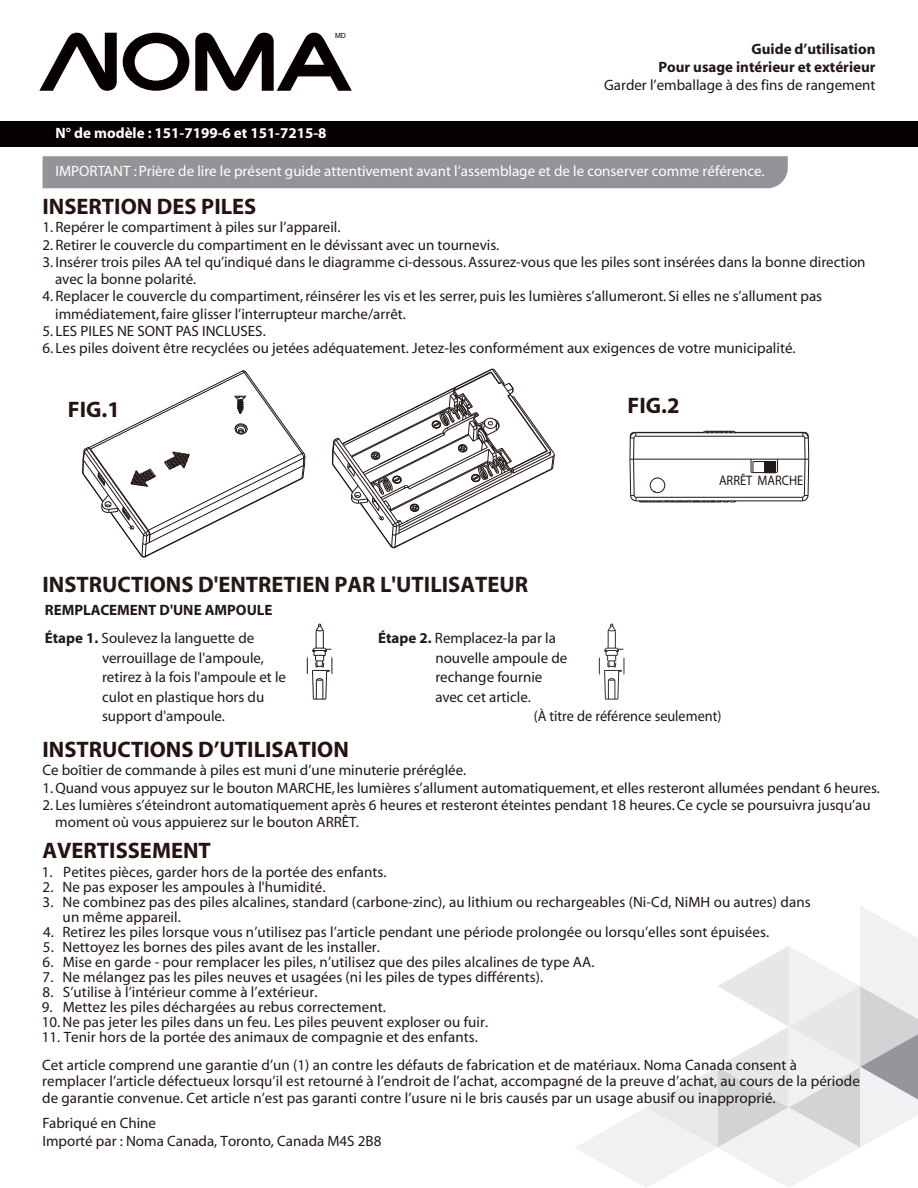
<style>
.page{position:relative;width:918px;height:1188px;background:#fff}
.page>*{position:absolute;margin:0;border:0;box-sizing:border-box;transform-origin:0 0}
.t1{font:700 22.5px "Myriad";color:#24130f}
.t2{font:700 22.5px "Myriad";color:#221815}
.t3{font:700 22.5px "Myriad";color:#241410}
.t4{font:15px/17.2px "Myriad";letter-spacing:.005em;color:#221714}
.t5{font:15px/19.5px "Myriad";color:#221815}
.t6{font:15px "Myriad";color:#fff}
.t7{font:700 15px/18px "Myriad";color:#221714;text-align:right}
.t8{font:15px "Myriad";color:#1f1613}
.t9{font:700 15px "Myriad";color:#fff}
.t10{font:15px "Myriad";color:#221815;scale:.95 1}
.t11{font:700 15px "Myriad";color:#221815}
.t12{font:13.8px "Myriad";color:#221714;scale:.9 1}
.t13{font:7.05px "Arial";color:#070001}
.s1{font-weight:700}
</style>
<div class="page">
<svg style="left:332px;top:369px;width:223px;height:179px"></svg>
<hr style="left:636px;top:501px;width:167px;height:1px;background:#221815">
<hr style="left:636px;top:497px;width:167px;height:1px;background:#221815">
<hr style="left:630px;top:459px;width:179px;height:1px;background:#221815">
<hr style="left:636px;top:436px;width:167px;height:1px;background:#221815">
<hr style="left:735px;top:432px;width:70px;height:1px;background:#221815">
<svg style="left:751px;top:459px;width:27px;height:15px"></svg>
<svg style="left:630px;top:430px;width:106px;height:73px"></svg>
<svg style="left:802px;top:432px;width:7px;height:69px"></svg>
<svg style="left:82px;top:370px;width:223px;height:188px"></svg>
<svg style="left:575px;top:906px;width:343px;height:282px"></svg>
<div style="left:0;top:121px;width:918px;height:26px;background:#070001"></div>
<svg style="left:195px;top:33px;width:157px;height:58px"></svg>
<svg style="left:123px;top:33px;width:66px;height:58px"></svg>
<svg style="left:39px;top:33px;width:78px;height:58px"></svg>
<div style="left:43px;top:156px;width:745px;height:32px;background:#939497"></div>
<svg style="left:307px;top:623px;width:26px;height:77px"></svg>
<svg style="left:599px;top:623px;width:26px;height:77px"></svg>
<p class="t13" style="left:335px;top:31px;width:12px">MD</p>
<p class="t9" style="left:56px;top:125px;width:273px">N° de modèle : 151-7199-6 et 151-7215-8</p>
<p class="t7" style="left:658px;top:41px;width:219px">Guide d’utilisation<br>Pour usage intérieur et extérieur</p>
<p class="t8" style="left:604px;top:78px;width:273px">Garder l’emballage à des fins de rangement</p>
<p class="t6" style="left:56px;top:164px;width:711px">IMPORTANT : Prière de lire le présent guide attentivement avant l’assemblage et de le conserver comme référence.</p>
<h1 class="t1" style="left:43px;top:195px;width:215px">INSERTION DES PILES</h1>
<p class="t4" style="left:43px;top:219px;width:299px">1. Repérer le compartiment à piles sur l’appareil.</p>
<p class="t4" style="left:43px;top:237px;width:458px">2. Retirer le couvercle du compartiment en le dévissant avec un tournevis.</p>
<p class="t4" style="left:55px;top:254px;width:812px;text-indent:-13px">3. Insérer trois piles AA tel qu’indiqué dans le diagramme ci-dessous.Assurez-vous que les piles sont insérées dans la bonne direction avec la bonne polarité.</p>
<p class="t4" style="left:55px;top:288px;width:768px;text-indent:-13px">4. Replacer le couvercle du compartiment, réinsérer les vis et les serrer, puis les lumières s’allumeront. Si elles ne s’allument pas immédiatement, faire glisser l’interrupteur marche/arrêt.</p>
<p class="t4" style="left:43px;top:323px;width:225px">5. LES PILES NE SONT PAS INCLUSES.</p>
<p class="t4" style="left:43px;top:340px;width:755px">6. Les piles doivent être recyclées ou jetées adéquatement. Jetez-les conformément aux exigences de votre municipalité.</p>
<h1 class="t3" style="left:68px;top:398px;width:53px">FIG.1</h1>
<h1 class="t3" style="left:628px;top:394px;width:53px">FIG.2</h1>
<h1 class="t2" style="left:43px;top:573px;width:487px">INSTRUCTIONS D'ENTRETIEN PAR L'UTILISATEUR</h1>
<p class="t11" style="left:45px;top:603px;width:229px">REMPLACEMENT D'UNE AMPOULE</p>
<p class="t12" style="left:719px;top:473px;width:95px">ARRÊT MARCHE</p>
<p class="t5" style="left:102px;top:629px;width:186px;text-indent:-57px"><span class="s1">Étape 1.</span> Soulevez la languette de verrouillage de l'ampoule, retirez à la fois l'ampoule et le culot en plastique hors du support d'ampoule.</p>
<h1 class="t1" style="left:43px;top:738px;width:308px">INSTRUCTIONS D’UTILISATION</h1>
<p class="t5" style="left:435px;top:629px;width:134px;text-indent:-57px"><span class="s1">Étape 2.</span> Remplacez-la par la nouvelle ampoule de rechange fournie avec cet article.</p>
<p class="t10" style="left:534px;top:709px;width:199px">(À titre de référence seulement)</p>
<p class="t4" style="left:43px;top:762px;width:425px">Ce boîtier de commande à piles est muni d’une minuterie préréglée.</p>
<p class="t4" style="left:43px;top:780px;width:839px">1. Quand vous appuyez sur le bouton MARCHE, les lumières s’allument automatiquement, et elles resteront allumées pendant 6 heures.</p>
<p class="t4" style="left:55px;top:797px;width:817px;text-indent:-13px">2. Les lumières s’éteindront automatiquement après 6 heures et resteront éteintes pendant 18 heures.Ce cycle se poursuivra jusqu’au moment où vous appuierez sur le bouton ARRÊT.</p>
<h1 class="t1" style="left:43px;top:839px;width:170px">AVERTISSEMENT</h1>
<p class="t4" style="left:42px;top:864px;width:347px">1. Petites pièces, garder hors de la portée des enfants.</p>
<p class="t4" style="left:43px;top:879px;width:284px">2. Ne pas exposer les ampoules à l'humidité.</p>
<p class="t4" style="left:63px;top:896px;width:750px;line-height:15px;text-indent:-20px">3. Ne combinez pas des piles alcalines, standard (carbone-zinc), au lithium ou rechargeables (Ni-Cd, NiMH ou autres) dans un même appareil.</p>
<p class="t4" style="left:43px;top:924px;width:728px">4. Retirez les piles lorsque vous n’utilisez pas l’article pendant une période prolongée ou lorsqu’elles sont épuisées.</p>
<p class="t4" style="left:43px;top:939px;width:339px">5. Nettoyez les bornes des piles avant de les installer.</p>
<p class="t4" style="left:43px;top:954px;width:553px">6. Mise en garde - pour remplacer les piles, n’utilisez que des piles alcalines de type AA.</p>
<p class="t4" style="left:43px;top:969px;width:502px">7. Ne mélangez pas les piles neuves et usagées (ni les piles de types différents).</p>
<p class="t4" style="left:43px;top:984px;width:276px">8. S’utilise à l’intérieur comme à l’extérieur.</p>
<p class="t4" style="left:42px;top:1001px;width:448px;line-height:15px">9. Mettez les piles déchargées au rebus correctement.<br>10.Ne pas jeter les piles dans un feu. Les piles peuvent exploser ou fuir.</p>
<p class="t4" style="left:42px;top:1029px;width:438px">11. Tenir hors de la portée des animaux de compagnie et des enfants.</p>
<p class="t4" style="left:42px;top:1057px;width:819px;line-height:16.5px">Cet article comprend une garantie d’un (1) an contre les défauts de fabrication et de matériaux. Noma Canada consent à remplacer l’article défectueux lorsqu’il est retourné à l’endroit de l’achat, accompagné de la preuve d’achat, au cours de la période de garantie convenue. Cet article n’est pas garanti contre l’usure ni le bris causés par un usage abusif ou inapproprié.</p>
<p class="t4" style="left:43px;top:1115px;width:340px;line-height:18px">Fabriqué en Chine<br>Importé par : Noma Canada, Toronto, Canada M4S 2B8</p>
</div>
